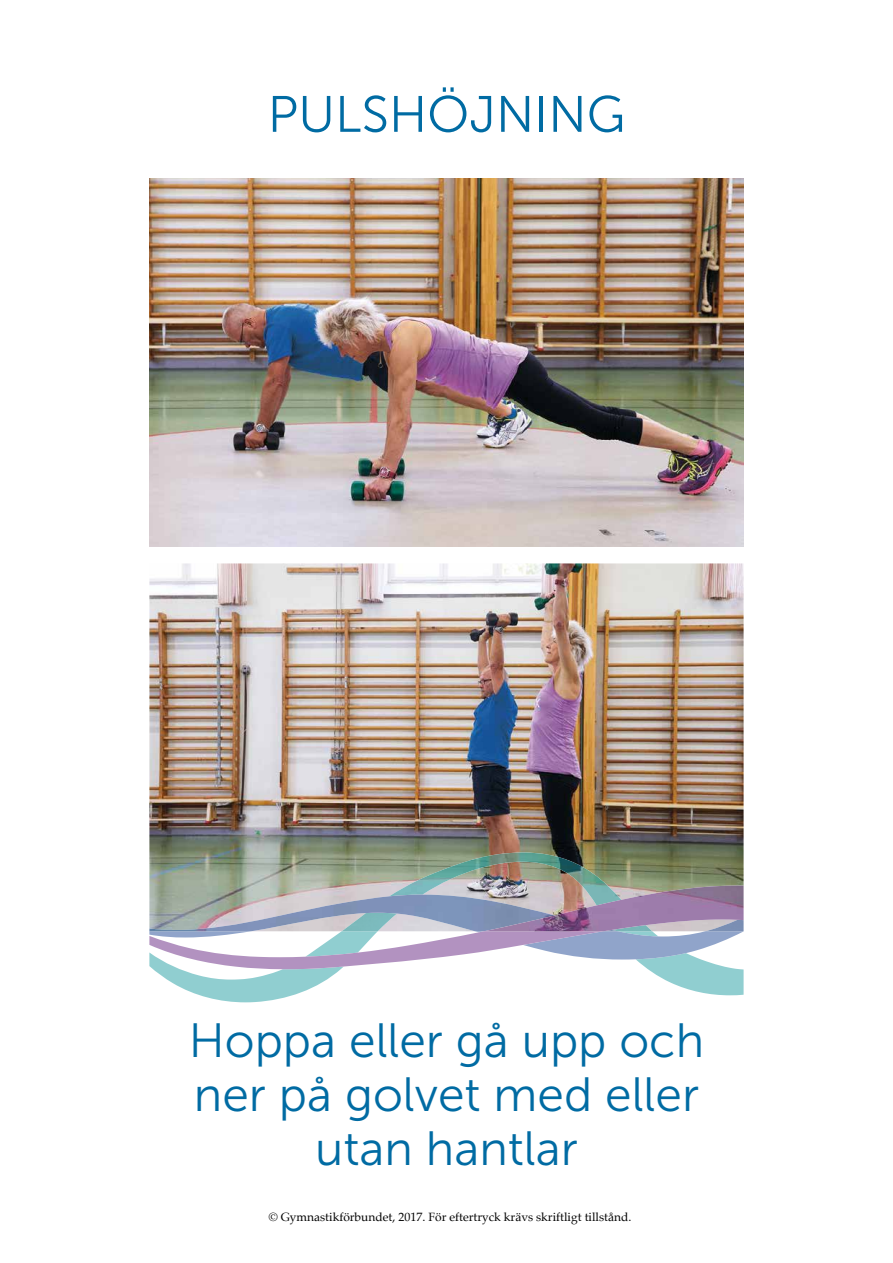
<style>
.page{position:relative;width:893px;height:1263px;background:#fff}
.page>*{position:absolute;margin:0;border:0;box-sizing:border-box;transform-origin:0 0}
.t1{font:51px "Museo Sans 300";color:#006ba3}
.t2{font:48px/54px "Museo Sans 300";color:#006ba3;text-align:center}
.t3{font:12px "Palatino";color:#000}
</style>
<div class="page">
<img style="left:149px;top:179px;width:595px;height:367px">
<img style="left:149px;top:563px;width:595px;height:331px">
<img style="left:389px;top:852px;width:232px;height:42px">
<img style="left:149px;top:894px;width:335px;height:26px">
<svg style="left:149px;top:920px;width:595px;height:82px"></svg>
<img style="left:484px;top:885px;width:260px;height:46px">
<h1 class="t1" style="left:268px;top:87px;width:359px">PULSHÖJNING</h1>
<h2 class="t2" style="left:189px;top:1013px;width:517px">Hoppa eller gå upp och ner på golvet med eller utan hantlar</h2>
<p class="t3" style="left:269px;top:1207px;width:364px">© Gymnastikförbundet, 2017. För eftertryck krävs skriftligt tillstånd.</p>
</div>
